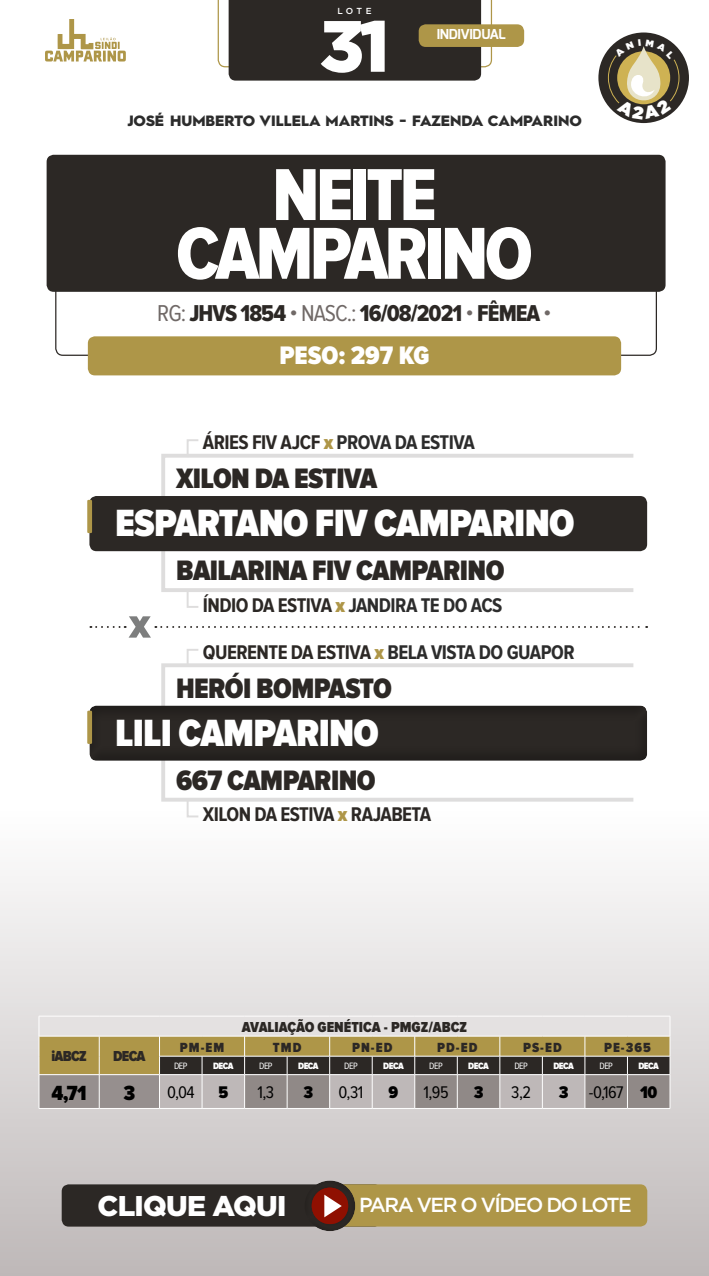
<style>
.page{position:relative;width:709px;height:1276px;background:#fff}
.page>*{position:absolute;margin:0;border:0;box-sizing:border-box;transform-origin:0 0}
.t1{font:76.25px/58.8px "Proxima Nova Cond Extrabld";letter-spacing:-.05em;color:#fff;text-align:center}
.t2{font:900 72.5px "Gotham";color:#fff}
.t3{font:900 39.38px "Proxima Nova Cond";letter-spacing:-.02em;color:#fff}
.t4{font:900 29.12px "Proxima Nova Cond";letter-spacing:-.02em;color:#2c2825}
.t5{font:900 28.5px "Gotham";letter-spacing:-.025em;color:#fff}
.t6{font:900 26.25px "Proxima Nova Cond";color:#fff}
.t7{font:23.75px "Proxima Nova Cond Extrabld";letter-spacing:-.04em;color:#2c2825}
.t8{font:900 21.25px "Proxima Nova Cond";color:#000}
.t9{font:700 20.5px "Proxima Nova Cond";letter-spacing:-.025em;color:#2c2c2c}
.t10{font:700 20.5px "Proxima Nova Cond";letter-spacing:-.025em;color:#2c2825}
.t11{font:500 20.38px "Gotham";letter-spacing:-.075em;color:#fff}
.t12{font:17.5px "Proxima Nova Cond";letter-spacing:-.03em;color:#000}
.t13{font:900 17.5px "Proxima Nova Cond";color:#000}
.t14{font:900 15px "Hurme Geometric Sans 2";color:#2c2c2c}
.t15{font:900 15px "Proxima Nova Cond";color:#2c2825}
.t16{font:900 13.75px "Proxima Nova Cond";letter-spacing:.075em;color:#2c2825}
.t17{font:700 13.75px "Exo";letter-spacing:-.025em;color:#fff}
.t18{font:900 9.5px "Proxima Nova Cond";letter-spacing:-.05em;color:#fff}
.t19{font:9.5px "Proxima Nova Cond";letter-spacing:-.05em;color:#fff}
.t20{font:500 8.75px "Gotham";color:#fff}
.s1{font-family:"Proxima Nova Cond";color:#706967}
.s2{color:#2c2825}
.s3{font-weight:900;color:#ae9648}
</style>
<div class="page">
<div style="left:0;top:808px;width:709px;height:468px;background:linear-gradient(to bottom,#fff,#beb8b7)"></div>
<div style="left:47px;top:155px;width:618px;height:137px;background:#2c2825;border-radius:7px"></div>
<div style="left:88px;top:336px;width:533px;height:39px;background:#ae9648;border-radius:7px"></div>
<svg style="left:218px;top:0;width:274px;height:81px;background:#3c3834"></svg>
<div style="left:419px;top:24px;width:105px;height:23px;background:#ae9648;border-radius:7px"></div>
<svg style="left:90px;top:616px;width:557px;height:21px"></svg>
<svg style="left:159px;top:439px;width:478px;height:169px"></svg>
<svg style="left:159px;top:649px;width:478px;height:169px"></svg>
<div style="left:89px;top:496px;width:558px;height:55px;background:#2c2825;border-radius:7px"></div>
<div style="left:89px;top:704px;width:559px;height:58px;background:#2b2724"></div>
<div style="left:62px;top:1184px;width:319px;height:42px;background:#2c2825;border-radius:7px"></div>
<div style="left:327px;top:1184px;width:320px;height:42px;background:#ae9648;border-radius:7px"></div>
<div style="left:304px;top:1178px;width:53px;height:53px;background:#000;opacity:.25"></div>
<svg style="left:45px;top:19px;width:81px;height:43px"></svg>
<div style="left:87px;top:500px;width:5px;height:33px;background:#ae9648"></div>
<div style="left:87px;top:710px;width:5px;height:34px;background:#ae9648"></div>
<svg style="left:39px;top:1016px;width:631px;height:92px;background:#a59b87"></svg>
<hr style="left:627px;top:1056px;width:43px;height:1px;background:#fff">
<hr style="left:39px;top:1074px;width:1px;height:34px;background:#fff">
<hr style="left:39px;top:1074px;width:60px;height:1px;background:#fff">
<hr style="left:39px;top:1108px;width:60px;height:1px;background:#fff">
<hr style="left:99px;top:1074px;width:1px;height:34px;background:#fff">
<hr style="left:99px;top:1074px;width:60px;height:1px;background:#fff">
<hr style="left:99px;top:1108px;width:60px;height:1px;background:#fff">
<hr style="left:159px;top:1074px;width:1px;height:34px;background:#fff">
<hr style="left:159px;top:1074px;width:43px;height:1px;background:#fff">
<hr style="left:159px;top:1108px;width:43px;height:1px;background:#fff">
<hr style="left:202px;top:1074px;width:1px;height:34px;background:#fff">
<hr style="left:202px;top:1074px;width:42px;height:1px;background:#fff">
<hr style="left:202px;top:1108px;width:42px;height:1px;background:#fff">
<hr style="left:244px;top:1074px;width:1px;height:34px;background:#fff">
<hr style="left:244px;top:1074px;width:43px;height:1px;background:#fff">
<hr style="left:244px;top:1108px;width:43px;height:1px;background:#fff">
<hr style="left:287px;top:1074px;width:1px;height:34px;background:#fff">
<hr style="left:287px;top:1074px;width:43px;height:1px;background:#fff">
<hr style="left:287px;top:1108px;width:43px;height:1px;background:#fff">
<hr style="left:329px;top:1074px;width:1px;height:34px;background:#fff">
<hr style="left:330px;top:1074px;width:42px;height:1px;background:#fff">
<hr style="left:330px;top:1108px;width:42px;height:1px;background:#fff">
<hr style="left:372px;top:1074px;width:1px;height:34px;background:#fff">
<hr style="left:372px;top:1074px;width:43px;height:1px;background:#fff">
<hr style="left:372px;top:1108px;width:43px;height:1px;background:#fff">
<hr style="left:414px;top:1074px;width:1px;height:34px;background:#fff">
<hr style="left:415px;top:1074px;width:42px;height:1px;background:#fff">
<hr style="left:415px;top:1108px;width:42px;height:1px;background:#fff">
<hr style="left:457px;top:1074px;width:1px;height:34px;background:#fff">
<hr style="left:457px;top:1074px;width:43px;height:1px;background:#fff">
<hr style="left:457px;top:1108px;width:43px;height:1px;background:#fff">
<hr style="left:499px;top:1074px;width:1px;height:34px;background:#fff">
<hr style="left:500px;top:1074px;width:42px;height:1px;background:#fff">
<hr style="left:500px;top:1108px;width:42px;height:1px;background:#fff">
<hr style="left:542px;top:1074px;width:1px;height:34px;background:#fff">
<hr style="left:542px;top:1074px;width:43px;height:1px;background:#fff">
<hr style="left:542px;top:1108px;width:43px;height:1px;background:#fff">
<hr style="left:584px;top:1074px;width:1px;height:34px;background:#fff">
<hr style="left:585px;top:1074px;width:42px;height:1px;background:#fff">
<hr style="left:585px;top:1108px;width:42px;height:1px;background:#fff">
<hr style="left:627px;top:1074px;width:1px;height:34px;background:#fff">
<hr style="left:669px;top:1074px;width:1px;height:34px;background:#fff">
<hr style="left:627px;top:1074px;width:43px;height:1px;background:#fff">
<hr style="left:627px;top:1108px;width:43px;height:1px;background:#fff">
<div style="left:598px;top:32px;width:91px;height:91px;background:#2c2825;border-radius:50%"></div>
<svg style="left:607px;top:39px;width:72px;height:80px"></svg>
<p class="t20" style="left:337px;top:5px;width:36px">LOTE</p>
<p class="t2" style="left:319px;top:4px;width:72px">31</p>
<p class="t17" style="left:437px;top:25px;width:71px">INDIVIDUAL</p>
<p class="t14" style="left:128px;top:111px;width:455px">JOSÉ HUMBERTO VILLELA MARTINS - FAZENDA CAMPARINO</p>
<p class="t1" style="left:176px;top:168px;width:358px">NEITE<br>CAMPARINO</p>
<p class="t7" style="left:157px;top:300px;width:396px"><span class="s1">RG:</span> JHVS 1854 <span class="s1">• NASC.:</span> 16/08/2021 <span class="s1">•</span> FÊMEA <span class="s1">•</span></p>
<p class="t6" style="left:279px;top:340px;width:152px">PESO: 297 KG</p>
<p class="t9" style="left:203px;top:431px;width:274px"><span class="s2">ÁRIES FIV AJCF</span> <span class="s3">x</span> PROVA DA ESTIVA</p>
<p class="t4" style="left:176px;top:462px;width:203px">XILON DA ESTIVA</p>
<p class="t3" style="left:115px;top:501px;width:461px">ESPARTANO FIV CAMPARINO</p>
<p class="t4" style="left:176px;top:554px;width:330px">BAILARINA FIV CAMPARINO</p>
<p class="t9" style="left:203px;top:593px;width:301px"><span class="s2">ÍNDIO DA ESTIVA</span> <span class="s3">x</span> JANDIRA TE DO ACS</p>
<p class="t9" style="left:203px;top:640px;width:373px"><span class="s2">QUERENTE DA ESTIVA</span> <span class="s3">x</span> BELA VISTA DO GUAPOR</p>
<p class="t4" style="left:176px;top:671px;width:217px">HERÓI BOMPASTO</p>
<p class="t3" style="left:115px;top:710px;width:265px">LILI CAMPARINO</p>
<p class="t4" style="left:176px;top:764px;width:201px">667 CAMPARINO</p>
<p class="t10" style="left:203px;top:803px;width:230px">XILON DA ESTIVA <span class="s3">x</span> RAJABETA</p>
<p class="t15" style="left:52px;top:1048px;width:37px">iABCZ</p>
<p class="t15" style="left:113px;top:1048px;width:34px">DECA</p>
<p class="t15" style="left:242px;top:1018px;width:227px">AVALIAÇÃO GENÉTICA - PMGZ/ABCZ</p>
<p class="t16" style="left:180px;top:1039px;width:46px">PM-EM</p>
<p class="t16" style="left:273px;top:1039px;width:30px">TMD</p>
<p class="t16" style="left:352px;top:1039px;width:42px">PN-ED</p>
<p class="t16" style="left:437px;top:1039px;width:42px">PD-ED</p>
<p class="t16" style="left:523px;top:1039px;width:40px">PS-ED</p>
<p class="t16" style="left:604px;top:1039px;width:48px">PE-365</p>
<p class="t19" style="left:174px;top:1060px;width:15px">DEP</p>
<p class="t18" style="left:213px;top:1060px;width:22px">DECA</p>
<p class="t19" style="left:259px;top:1060px;width:15px">DEP</p>
<p class="t18" style="left:298px;top:1060px;width:22px">DECA</p>
<p class="t19" style="left:344px;top:1060px;width:15px">DEP</p>
<p class="t18" style="left:383px;top:1060px;width:22px">DECA</p>
<p class="t19" style="left:429px;top:1060px;width:15px">DEP</p>
<p class="t18" style="left:468px;top:1060px;width:22px">DECA</p>
<p class="t19" style="left:514px;top:1060px;width:15px">DEP</p>
<p class="t18" style="left:553px;top:1060px;width:22px">DECA</p>
<p class="t19" style="left:599px;top:1060px;width:15px">DEP</p>
<p class="t18" style="left:638px;top:1060px;width:22px">DECA</p>
<p class="t8" style="left:52px;top:1081px;width:37px">4,71</p>
<p class="t8" style="left:123px;top:1081px;width:13px">3</p>
<p class="t12" style="left:167px;top:1083px;width:29px">0,04</p>
<p class="t13" style="left:218px;top:1082px;width:11px">5</p>
<p class="t12" style="left:257px;top:1083px;width:18px">1,3</p>
<p class="t13" style="left:303px;top:1082px;width:11px">3</p>
<p class="t12" style="left:338px;top:1083px;width:26px">0,31</p>
<p class="t13" style="left:388px;top:1082px;width:11px">9</p>
<p class="t12" style="left:423px;top:1083px;width:27px">1,95</p>
<p class="t13" style="left:474px;top:1082px;width:11px">3</p>
<p class="t12" style="left:511px;top:1083px;width:21px">3,2</p>
<p class="t13" style="left:559px;top:1082px;width:11px">3</p>
<p class="t12" style="left:589px;top:1083px;width:36px">-0,167</p>
<p class="t13" style="left:640px;top:1082px;width:19px">10</p>
<h3 class="t5" style="left:98px;top:1189px;width:190px">CLIQUE AQUI</h3>
<p class="t11" style="left:359px;top:1193px;width:274px">PARA VER O VÍDEO DO LOTE</p>
</div>
